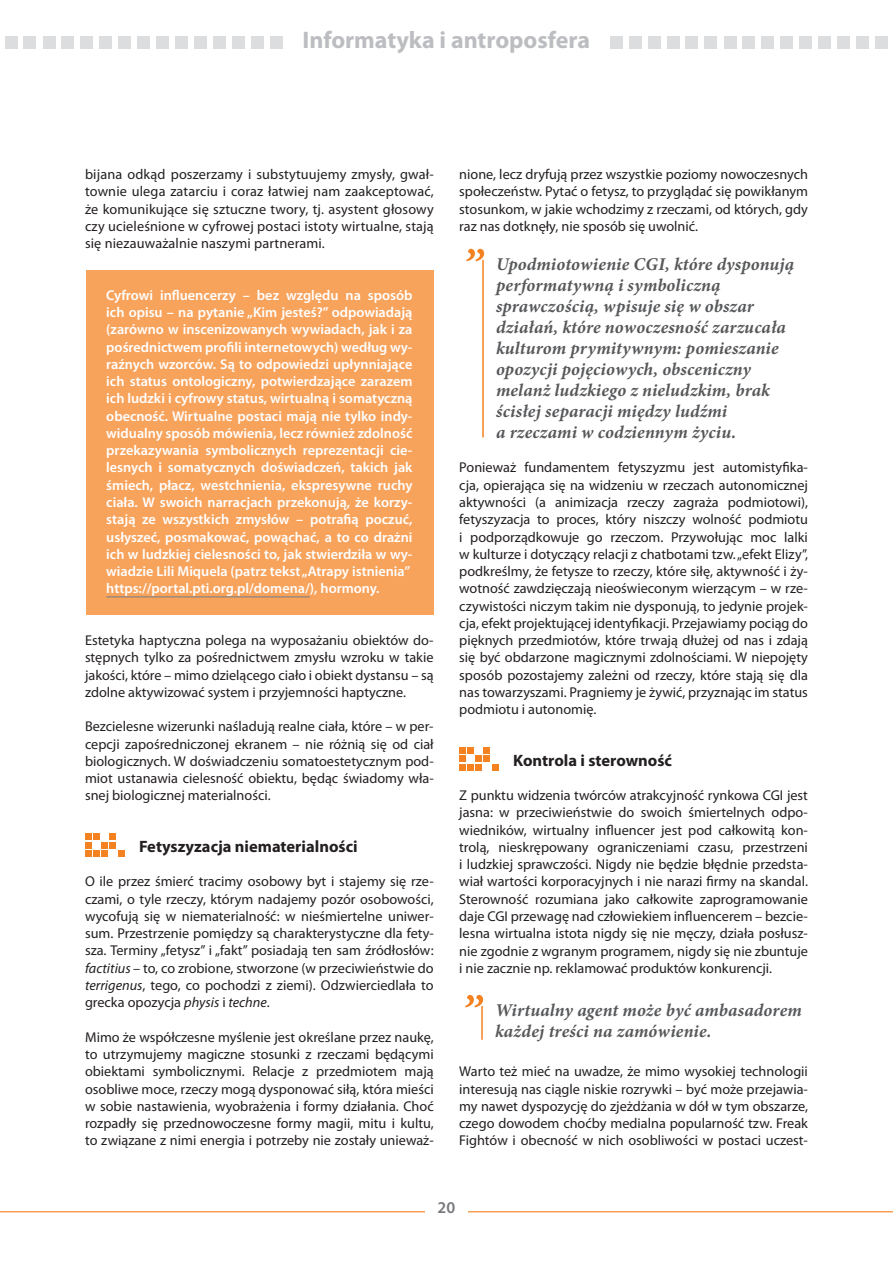
<style>
.page{position:relative;width:893px;height:1263px;background:#fff}
.page>*{position:absolute;margin:0;border:0;box-sizing:border-box;transform-origin:0 0}
.t1{font:700 24px "Myriad Pro";color:#bcbdc0}
.t2{font:italic 700 18px/21px "Minion Pro";letter-spacing:.01em;color:#57585a}
.t3{font:700 16.5px "Myriad Pro";color:#231f20}
.t4{font:600 16.5px "Myriad Pro";color:#76787b}
.t5{font:14.25px/17.2px "Myriad Pro";color:#231f20;text-align:justify}
.t6{font:600 14.25px/17.2px "Myriad Pro";color:#fff}
.s1{font-style:italic}
</style>
<div class="page">
<hr style="left:0;top:1211px;width:893px;height:1px;background:#f58220">
<div style="left:425px;top:1195px;width:43px;height:23px;background:#fff"></div>
<div style="left:875px;top:36px;width:12px;height:13px;background:#dcdddf"></div>
<div style="left:856px;top:36px;width:13px;height:13px;background:#dcdddf"></div>
<div style="left:818px;top:36px;width:13px;height:13px;background:#dcdddf"></div>
<div style="left:799px;top:36px;width:13px;height:13px;background:#dcdddf"></div>
<div style="left:780px;top:36px;width:13px;height:13px;background:#dcdddf"></div>
<div style="left:648px;top:36px;width:13px;height:13px;background:#dcdddf"></div>
<div style="left:610px;top:36px;width:13px;height:13px;background:#dcdddf"></div>
<div style="left:629px;top:36px;width:13px;height:13px;background:#dcdddf"></div>
<div style="left:724px;top:36px;width:12px;height:13px;background:#dcdddf"></div>
<div style="left:704px;top:36px;width:13px;height:13px;background:#dcdddf"></div>
<div style="left:667px;top:36px;width:13px;height:13px;background:#dcdddf"></div>
<div style="left:742px;top:36px;width:13px;height:13px;background:#dcdddf"></div>
<div style="left:685px;top:36px;width:13px;height:13px;background:#dcdddf"></div>
<div style="left:761px;top:36px;width:13px;height:13px;background:#dcdddf"></div>
<div style="left:837px;top:36px;width:13px;height:13px;background:#dcdddf"></div>
<div style="left:270px;top:36px;width:12px;height:13px;background:#dcdddf"></div>
<div style="left:213px;top:36px;width:13px;height:13px;background:#dcdddf"></div>
<div style="left:232px;top:36px;width:13px;height:13px;background:#dcdddf"></div>
<div style="left:99px;top:36px;width:13px;height:13px;background:#dcdddf"></div>
<div style="left:61px;top:36px;width:13px;height:13px;background:#dcdddf"></div>
<div style="left:23px;top:36px;width:13px;height:13px;background:#dcdddf"></div>
<div style="left:5px;top:36px;width:12px;height:13px;background:#dcdddf"></div>
<div style="left:43px;top:36px;width:12px;height:13px;background:#dcdddf"></div>
<div style="left:80px;top:36px;width:13px;height:13px;background:#dcdddf"></div>
<div style="left:175px;top:36px;width:13px;height:12px;background:#dcdddf"></div>
<div style="left:156px;top:36px;width:13px;height:13px;background:#dcdddf"></div>
<div style="left:118px;top:36px;width:13px;height:13px;background:#dcdddf"></div>
<div style="left:137px;top:36px;width:13px;height:13px;background:#dcdddf"></div>
<div style="left:251px;top:36px;width:13px;height:13px;background:#dcdddf"></div>
<div style="left:194px;top:36px;width:13px;height:13px;background:#dcdddf"></div>
<div style="left:86px;top:270px;width:348px;height:344px;background:#f8a35c"></div>
<hr style="left:106px;top:596px;width:204px;height:1px;background:#808285">
<svg style="left:85px;top:834px;width:39px;height:22px"></svg>
<svg style="left:459px;top:748px;width:39px;height:22px"></svg>
<svg style="left:466px;top:249px;width:18px;height:12px"></svg>
<hr style="left:482px;top:260px;width:2px;height:177px;background:#f58220">
<svg style="left:465px;top:995px;width:18px;height:12px"></svg>
<hr style="left:481px;top:1006px;width:2px;height:34px;background:#f58220">
<h1 class="t1" style="left:302px;top:25px;width:289px">Informatyka i antroposfera</h1>
<p class="t5" style="left:85px;top:165px;width:350px">bijana odkąd poszerzamy i substytuujemy zmysły, gwał&shy;townie ulega zatarciu i coraz łatwiej nam zaakceptować, że komunikujące się sztuczne twory, tj. asystent głosowy czy ucieleśnione w cyfrowej postaci istoty wirtualne, stają się niezauważalnie naszymi partnerami.</p>
<p class="t6" style="left:106px;top:286px;width:308px">Cyfrowi influencerzy – bez względu na sposób ich opisu – na pytanie „Kim jesteś?” odpowiadają (zarówno w inscenizowanych wywiadach, jak i za pośrednictwem profili internetowych) według wy&shy;raźnych wzorców. Są to odpowiedzi upłynniające ich status ontologiczny, potwierdzające zarazem ich ludzki i cyfrowy status, wirtualną i somatyczną obecność. Wirtualne postaci mają nie tylko indy&shy;widualny sposób mówienia, lecz również zdolność przekazywania symbolicznych reprezentacji cie&shy;lesnych i somatycznych doświadczeń, takich jak śmiech, płacz, westchnienia, ekspresywne ruchy ciała. W swoich narracjach przekonują, że korzy&shy;stają ze wszystkich zmysłów – potrafią poczuć, usłyszeć, posmakować, powąchać, a to co drażni ich w ludzkiej cielesności to, jak stwierdziła w wy&shy;wiadzie Lili Miquela (patrz tekst „Atrapy istnienia” https://portal.pti.org.pl/domena/), hormony.</p>
<p class="t5" style="left:85px;top:631px;width:350px">Estetyka haptyczna polega na wyposażaniu obiektów do&shy;stępnych tylko za pośrednictwem zmysłu wzroku w takie jakości, które – mimo dzielącego ciało i obiekt dystansu – są zdolne aktywizować system i przyjemności haptyczne.</p>
<p class="t5" style="left:85px;top:718px;width:350px">Bezcielesne wizerunki naśladują realne ciała, które – w per&shy;cepcji zapośredniczonej ekranem – nie różnią się od ciał biologicznych. W doświadczeniu somatoestetycznym pod&shy;miot ustanawia cielesność obiektu, będąc świadomy wła&shy;snej biologicznej materialności.</p>
<p class="t3" style="left:139px;top:835px;width:220px">Fetyszyzacja niematerialności</p>
<p class="t5" style="left:85px;top:873px;width:350px">O ile przez śmierć tracimy osobowy byt i stajemy się rze&shy;czami, o tyle rzeczy, którym nadajemy pozór osobowości, wycofują się w niematerialność: w nieśmiertelne uniwer&shy;sum. Przestrzenie pomiędzy są charakterystyczne dla fety&shy;sza. Terminy „fetysz” i „fakt” posiadają ten sam źródłosłów: <span class="s1">factitius</span> – to, co zrobione, stworzone (w przeciwieństwie do <span class="s1">terrigenus</span>, tego, co pochodzi z ziemi). Odzwierciedlała to grecka opozycja <span class="s1">physis</span> i <span class="s1">techne</span>.</p>
<p class="t5" style="left:85px;top:1028px;width:350px">Mimo że współczesne myślenie jest określane przez naukę, to utrzymujemy magiczne stosunki z rzeczami będącymi obiektami symbolicznymi. Relacje z przedmiotem mają osobliwe moce, rzeczy mogą dysponować siłą, która mieści w sobie nastawienia, wyobrażenia i formy działania. Choć rozpadły się przednowoczesne formy magii, mitu i kultu, to związane z nimi energia i potrzeby nie zostały unieważ-</p>
<p class="t5" style="left:459px;top:166px;width:350px">nione, lecz dryfują przez wszystkie poziomy nowoczesnych społeczeństw. Pytać o fetysz, to przyglądać się powikłanym stosunkom, w jakie wchodzimy z rzeczami, od których, gdy raz nas dotknęły, nie sposób się uwolnić.</p>
<p class="t2" style="left:496px;top:253px;width:300px">Upodmiotowienie CGI, które dysponują performatywną i symboliczną sprawczością, wpisuje się w obszar działań, które nowoczesność zarzucała kulturom prymitywnym: pomieszanie opozycji pojęciowych, obsceniczny melanż ludzkiego z nieludzkim, brak ścisłej separacji między ludźmi<br>a rzeczami w codziennym życiu.</p>
<p class="t5" style="left:459px;top:459px;width:350px">Ponieważ fundamentem fetyszyzmu jest automistyfika&shy;cja, opierająca się na widzeniu w rzeczach autonomicznej aktywności (a animizacja rzeczy zagraża podmiotowi), fetyszyzacja to proces, który niszczy wolność podmiotu i podporządkowuje go rzeczom. Przywołując moc lalki w kulturze i dotyczący relacji z chatbotami tzw. „efekt Elizy”, podkreślmy, że fetysze to rzeczy, które siłę, aktywność i ży&shy;wotność zawdzięczają nieoświeconym wierzącym – w rze&shy;czywistości niczym takim nie dysponują, to jedynie projek&shy;cja, efekt projektującej identyfikacji. Przejawiamy pociąg do pięknych przedmiotów, które trwają dłużej od nas i zdają się być obdarzone magicznymi zdolnościami. W niepojęty sposób pozostajemy zależni od rzeczy, które stają się dla nas towarzyszami. Pragniemy je żywić, przyznając im status podmiotu i autonomię.</p>
<p class="t3" style="left:513px;top:749px;width:160px">Kontrola i sterowność</p>
<p class="t5" style="left:459px;top:786px;width:350px">Z punktu widzenia twórców atrakcyjność rynkowa CGI jest jasna: w przeciwieństwie do swoich śmiertelnych odpo&shy;wiedników, wirtualny influencer jest pod całkowitą kon&shy;trolą, nieskrępowany ograniczeniami czasu, przestrzeni i ludzkiej sprawczości. Nigdy nie będzie błędnie przedsta&shy;wiał wartości korporacyjnych i nie narazi firmy na skandal.<br>Sterowność rozumiana jako całkowite zaprogramowanie daje CGI przewagę nad człowiekiem influencerem – bezcie&shy;lesna wirtualna istota nigdy się nie męczy, działa posłusz&shy;nie zgodnie z wgranym programem, nigdy się nie zbuntuje i nie zacznie np. reklamować produktów konkurencji.</p>
<p class="t2" style="left:495px;top:999px;width:308px">Wirtualny agent może być ambasadorem każdej treści na zamówienie.</p>
<p class="t5" style="left:459px;top:1063px;width:350px">Warto też mieć na uwadze, że mimo wysokiej technologii interesują nas ciągle niskie rozrywki – być może przejawia&shy;my nawet dyspozycję do zjeżdżania w dół w tym obszarze, czego dowodem choćby medialna popularność tzw. Freak Fightów i obecność w nich osobliwości w postaci uczest-</p>
<p class="t4" style="left:438px;top:1197px;width:19px">20</p>
</div>
